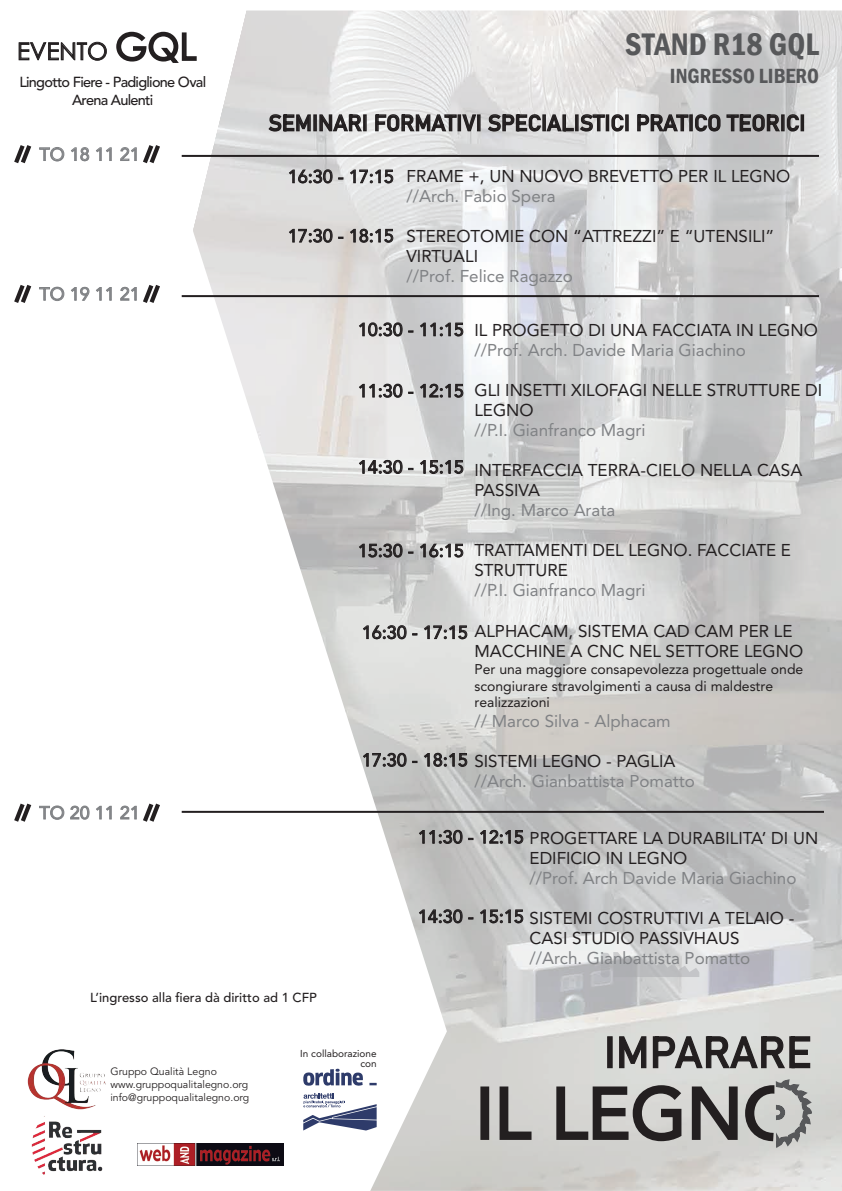
<style>
.page{position:relative;width:842px;height:1191px;background:#fff}
.page>*{position:absolute;margin:0;border:0;box-sizing:border-box;transform-origin:0 0}
.t1{font:600 condensed 32px "Franklin Gothic";color:#57585a}
.t2{font:23.8px "Century Gothic";color:#231f20}
.t3{font:22px "Bahnschrift";color:#231f20}
.t4{font:600 condensed 21.1px "Franklin Gothic";color:#57585a}
.t5{font:18px "Avenir LT Std";color:#231f20}
.t6{font:18px "Avenir LT Std";color:#808285}
.t7{font:17px/20px "Avenir LT Std";color:#231f20}
.t8{font:17px "Avenir LT Std";color:#808285}
.t9{font:500 14.5px/18px "Avenir LT Std";letter-spacing:-.05em;color:#231f20;text-align:center}
.t10{font:14px/16.8px "Avenir LT Std";color:#231f20}
.t11{font:500 13px "Avenir LT Std";color:#231f20}
.t12{font:10.6px/13.1px "Avenir LT Std";color:#231f20}
.t13{font:10px/10px "Avenir LT Std";color:#231f20;text-align:right}
.s1{font-size:36.6px}
.s2{color:#231f20}
.s3{font-size:18px}
</style>
<div class="page">
<img style="left:453px;top:11px;width:389px;height:1180px">
<svg style="left:601px;top:952px;width:98px;height:25px"></svg>
<svg style="left:174px;top:10px;width:279px;height:1181px"></svg>
<svg style="left:14px;top:145px;width:18px;height:19px"></svg>
<svg style="left:39px;top:147px;width:73px;height:15px"></svg>
<svg style="left:120px;top:145px;width:40px;height:19px"></svg>
<div style="left:480px;top:1086px;width:9px;height:53px;background:#231f20;border:3px solid #231f20"></div>
<svg style="left:498px;top:1085px;width:35px;height:56px"></svg>
<svg style="left:555px;top:1024px;width:261px;height:155px"></svg>
<svg style="left:267px;top:96px;width:44px;height:36px"></svg>
<div style="left:313px;top:114px;width:4px;height:17px;border:1px solid #231f20"></div>
<svg style="left:319px;top:113px;width:44px;height:19px"></svg>
<div style="left:363px;top:114px;width:4px;height:17px;border:1px solid #231f20"></div>
<div style="left:375px;top:114px;width:4px;height:17px;border:1px solid #231f20"></div>
<svg style="left:376px;top:96px;width:71px;height:36px"></svg>
<div style="left:449px;top:116px;width:3px;height:15px;border:1px solid #231f20"></div>
<div style="left:444px;top:114px;width:13px;height:4px;border:1px solid #231f20"></div>
<div style="left:457px;top:114px;width:4px;height:17px;border:1px solid #231f20"></div>
<svg style="left:461px;top:114px;width:16px;height:18px"></svg>
<div style="left:477px;top:114px;width:4px;height:17px;border:1px solid #231f20"></div>
<svg style="left:487px;top:113px;width:107px;height:19px"></svg>
<div style="left:597px;top:116px;width:3px;height:15px;border:1px solid #231f20"></div>
<div style="left:592px;top:114px;width:13px;height:4px;border:1px solid #231f20"></div>
<div style="left:606px;top:114px;width:3px;height:17px;border:1px solid #231f20"></div>
<svg style="left:610px;top:113px;width:15px;height:19px"></svg>
<div style="left:625px;top:114px;width:4px;height:17px;border:1px solid #231f20"></div>
<svg style="left:636px;top:113px;width:43px;height:19px"></svg>
<div style="left:680px;top:116px;width:4px;height:15px;border:1px solid #231f20"></div>
<div style="left:676px;top:114px;width:12px;height:4px;border:1px solid #231f20"></div>
<div style="left:689px;top:114px;width:4px;height:17px;border:1px solid #231f20"></div>
<svg style="left:694px;top:113px;width:27px;height:19px"></svg>
<div style="left:731px;top:116px;width:3px;height:15px;border:1px solid #231f20"></div>
<div style="left:726px;top:114px;width:13px;height:4px;border:1px solid #231f20"></div>
<div style="left:740px;top:114px;width:3px;height:17px;border:1px solid #231f20"></div>
<svg style="left:741px;top:113px;width:59px;height:19px"></svg>
<div style="left:800px;top:114px;width:4px;height:17px;border:1px solid #231f20"></div>
<hr style="left:182px;top:155px;width:637px;height:2px;background:#231f20">
<hr style="left:182px;top:811px;width:642px;height:2px;background:#231f20">
<svg style="left:18px;top:42px;width:89px;height:19px"></svg>
<svg style="left:116px;top:31px;width:82px;height:33px"></svg>
<svg style="left:369px;top:1082px;width:8px;height:3px"></svg>
<svg style="left:303px;top:1068px;width:60px;height:17px"></svg>
<svg style="left:303px;top:1093px;width:74px;height:37px"></svg>
<img style="left:138px;top:1144px;width:145px;height:22px">
<img style="left:31px;top:1116px;width:72px;height:59px">
<img style="left:27px;top:1049px;width:79px;height:61px">
<svg style="left:14px;top:285px;width:18px;height:18px"></svg>
<svg style="left:39px;top:286px;width:73px;height:15px"></svg>
<svg style="left:120px;top:285px;width:40px;height:18px"></svg>
<svg style="left:14px;top:803px;width:18px;height:19px"></svg>
<svg style="left:39px;top:805px;width:73px;height:15px"></svg>
<svg style="left:120px;top:803px;width:40px;height:19px"></svg>
<svg style="left:359px;top:322px;width:54px;height:14px"></svg>
<svg style="left:420px;top:322px;width:43px;height:14px"></svg>
<svg style="left:289px;top:169px;width:54px;height:14px"></svg>
<svg style="left:350px;top:169px;width:43px;height:14px"></svg>
<svg style="left:289px;top:229px;width:54px;height:14px"></svg>
<svg style="left:350px;top:229px;width:43px;height:14px"></svg>
<svg style="left:359px;top:383px;width:54px;height:15px"></svg>
<svg style="left:420px;top:383px;width:43px;height:15px"></svg>
<svg style="left:359px;top:460px;width:54px;height:14px"></svg>
<svg style="left:420px;top:460px;width:43px;height:14px"></svg>
<svg style="left:359px;top:543px;width:54px;height:14px"></svg>
<svg style="left:420px;top:543px;width:43px;height:14px"></svg>
<svg style="left:363px;top:625px;width:54px;height:14px"></svg>
<svg style="left:424px;top:625px;width:43px;height:14px"></svg>
<svg style="left:363px;top:752px;width:54px;height:15px"></svg>
<svg style="left:424px;top:752px;width:43px;height:15px"></svg>
<svg style="left:419px;top:829px;width:54px;height:15px"></svg>
<svg style="left:480px;top:829px;width:43px;height:15px"></svg>
<svg style="left:419px;top:909px;width:54px;height:14px"></svg>
<svg style="left:480px;top:909px;width:43px;height:14px"></svg>
<hr style="left:182px;top:295px;width:637px;height:2px;background:#231f20">
<h2 class="t2" style="left:17px;top:35px;width:181px">EVENTO <span class="s1">GQL</span></h2>
<p class="t9" style="left:19px;top:73px;width:188px">Lingotto Fiere - Padiglione Oval<br>Arena Aulenti</p>
<p class="t6" style="left:16px;top:144px;width:144px"><span class="s2">//</span> TO 18 11 21 <span class="s2">//</span></p>
<p class="t6" style="left:16px;top:283px;width:144px"><span class="s2">//</span> TO 19 11 21 <span class="s2">//</span></p>
<p class="t6" style="left:16px;top:802px;width:144px"><span class="s2">//</span> TO 20 11 21 <span class="s2">//</span></p>
<h1 class="t1" style="left:625px;top:23px;width:195px">STAND R18 GQL</h1>
<p class="t4" style="left:670px;top:61px;width:151px">INGRESSO LIBERO</p>
<p class="t3" style="left:268px;top:106px;width:538px">SEMINARI FORMATIVI SPECIALISTICI PRATICO TEORICI</p>
<p class="t5" style="left:288px;top:166px;width:108px">16:30 - 17:15</p>
<p class="t5" style="left:288px;top:225px;width:108px">17:30 - 18:15</p>
<p class="t7" style="left:407px;top:166px;width:385px">FRAME +, UN NUOVO BREVETTO PER IL LEGNO</p>
<p class="t8" style="left:407px;top:186px;width:151px">//Arch. Fabio Spera</p>
<p class="t7" style="left:407px;top:226px;width:369px">STEREOTOMIE CON “ATTREZZI” E “UTENSILI”<br>VIRTUALI</p>
<p class="t8" style="left:407px;top:266px;width:168px">//Prof. Felice Ragazzo</p>
<p class="t5" style="left:358px;top:319px;width:108px">10:30 - 11:15</p>
<p class="t7" style="left:474px;top:320px;width:345px">IL PROGETTO DI UNA FACCIATA IN LEGNO</p>
<p class="t8" style="left:474px;top:340px;width:273px">//Prof. Arch. Davide Maria Giachino</p>
<p class="t7" style="left:474px;top:380px;width:349px">GLI INSETTI XILOFAGI NELLE STRUTTURE DI<br>LEGNO</p>
<p class="t8" style="left:474px;top:420px;width:173px">//P.I. Gianfranco Magri</p>
<p class="t7" style="left:474px;top:460px;width:329px">INTERFACCIA TERRA-CIELO NELLA CASA<br>PASSIVA</p>
<p class="t8" style="left:474px;top:500px;width:142px">//Ing. Marco Arata</p>
<p class="t7" style="left:474px;top:540px;width:318px">TRATTAMENTI DEL LEGNO. FACCIATE E<br>STRUTTURE</p>
<p class="t8" style="left:474px;top:580px;width:173px">//P.I. Gianfranco Magri</p>
<p class="t7" style="left:474px;top:620px;width:330px;line-height:20.4px">ALPHACAM, SISTEMA CAD CAM PER LE<br>MACCHINE A CNC NEL SETTORE LEGNO</p>
<p class="t10" style="left:474px;top:660px;width:330px">Per una maggiore consapevolezza progettuale onde scongiurare stravolgimenti a causa di maldestre realizzazioni</p>
<p class="t8" style="left:474px;top:711px;width:198px">// Marco Silva - Alphacam</p>
<p class="t7" style="left:474px;top:751px;width:202px">SISTEMI LEGNO - PAGLIA</p>
<p class="t8" style="left:474px;top:771px;width:222px">//Arch. Gianbattista Pomatto</p>
<p class="t5" style="left:358px;top:380px;width:108px">11:30 - 12:15</p>
<p class="t5" style="left:358px;top:456px;width:108px">14:30 - 15:15</p>
<p class="t5" style="left:358px;top:540px;width:108px">15:30 - 16:15</p>
<p class="t5" style="left:362px;top:622px;width:108px">16:30 - 17:15</p>
<p class="t5" style="left:362px;top:749px;width:108px">17:30 - 18:15</p>
<p class="t7" style="left:530px;top:828px;width:290px;text-indent:-112px"><span class="s3">11:30 - 12:15</span> PROGETTARE LA DURABILITA’ DI UN<br>EDIFICIO IN LEGNO</p>
<p class="t8" style="left:530px;top:868px;width:268px">//Prof. Arch Davide Maria Giachino</p>
<p class="t7" style="left:530px;top:908px;width:266px;text-indent:-112px"><span class="s3">14:30 - 15:15</span> SISTEMI COSTRUTTIVI A TELAIO -<br>CASI STUDIO PASSIVHAUS</p>
<p class="t8" style="left:530px;top:948px;width:222px">//Arch. Gianbattista Pomatto</p>
<p class="t11" style="left:90px;top:989px;width:228px">L’ingresso alla fiera dà diritto ad 1 CFP</p>
<p class="t12" style="left:110px;top:1065px;width:140px">Gruppo Qualità Legno www.gruppoqualitalegno.org info@gruppoqualitalegno.org</p>
<p class="t13" style="left:300px;top:1048px;width:78px">In collaborazione con</p>
</div>
